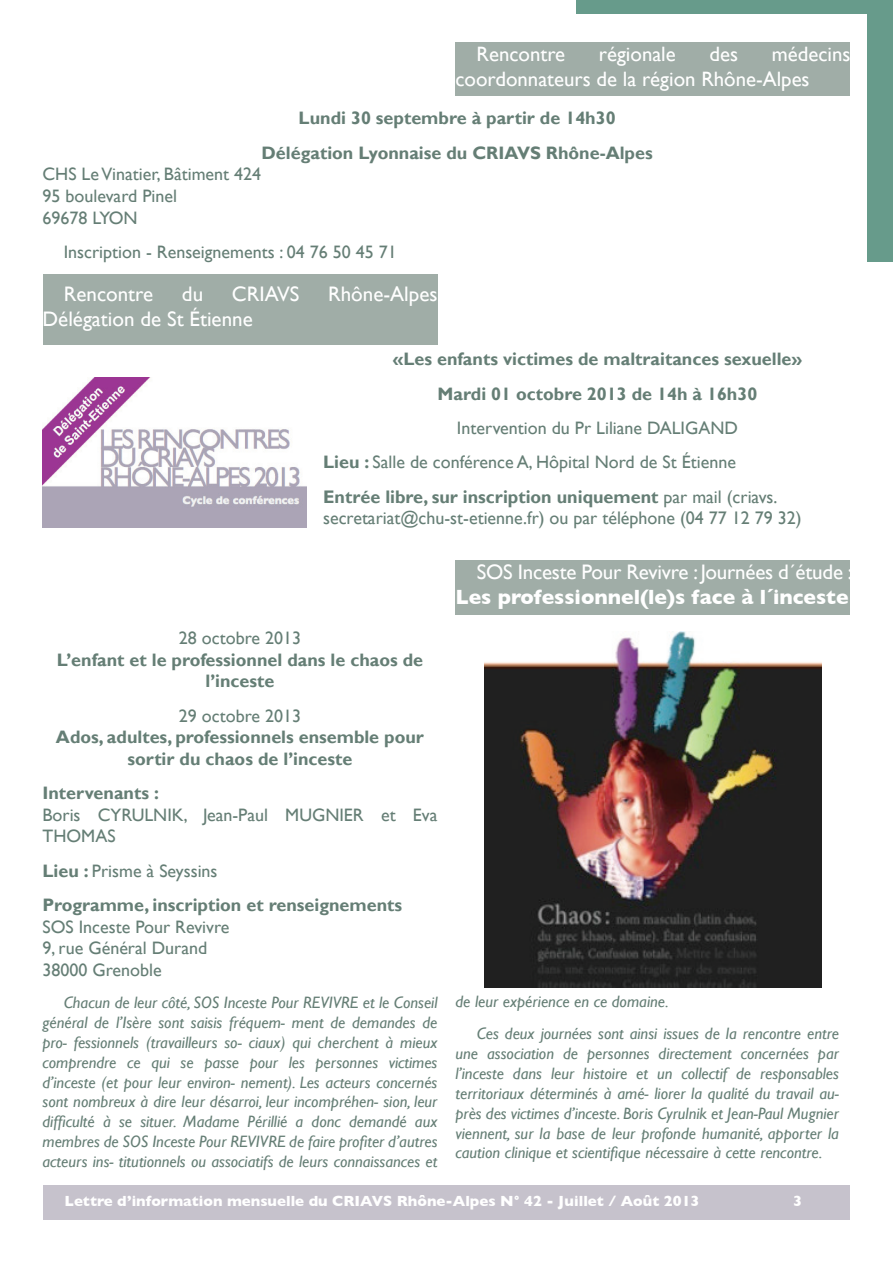
<style>
.page{position:relative;width:893px;height:1263px;background:#fff}
.page>*{position:absolute;margin:0;border:0;box-sizing:border-box;transform-origin:0 0}
.t1{font:21px "Gill Sans";color:#fff}
.t2{font:700 21px "Gill Sans";color:#fff}
.t3{font:20.85px/24.9px "Gill Sans";color:#fff}
.t4{font:18.15px/21.6px "Gill Sans";color:#657e75}
.t5{font:700 18px/34.3px "Gill Sans";color:#657e75;text-align:center}
.t6{font:18px/21.6px "Gill Sans";color:#657e75}
.t7{font:italic 16.5px/19.8px "Gill Sans";color:#657e75;text-align:justify}
.t8{font:700 15px "Gill Sans";color:#fff}
.s1{font-weight:700}
.s2{font-weight:400}
</style>
<div class="page">
<div style="left:43px;top:1185px;width:807px;height:35px;background:#c6c2cc"></div>
<div style="left:576px;top:0;width:316px;height:14px;background:#679b8b"></div>
<div style="left:867px;top:0;width:26px;height:261px;background:#679b8b"></div>
<div style="left:455px;top:43px;width:395px;height:53px;background:#a0ada7"></div>
<div style="left:43px;top:274px;width:394px;height:70px;background:#a0ada7"></div>
<img style="left:43px;top:377px;width:264px;height:150px">
<img style="left:484px;top:631px;width:338px;height:356px">
<div style="left:455px;top:560px;width:395px;height:55px;background:#a0ada7"></div>
<p class="t3" style="left:455px;top:42px;width:396px;text-indent:316px">médecins coordonnateurs de la région Rhône-Alpes</p>
<p class="t5" style="left:262px;top:102px;width:393px">Lundi 30 septembre à partir de 14h30<br>Délégation Lyonnaise du CRIAVS Rhône-Alpes</p>
<p class="t3" style="left:477px;top:42px;width:90px">Rencontre</p>
<p class="t3" style="left:599px;top:42px;width:78px">régionale</p>
<p class="t3" style="left:709px;top:42px;width:30px">des</p>
<p class="t6" style="left:43px;top:164px;width:220px">CHS Le Vinatier, Bâtiment 424<br>95 boulevard Pinel<br>69678 LYON</p>
<p class="t6" style="left:64px;top:241px;width:334px">Inscription - Renseignements : 04 76 50 45 71</p>
<p class="t1" style="left:64px;top:281px;width:91px">Rencontre</p>
<p class="t1" style="left:182px;top:281px;width:23px">du</p>
<p class="t1" style="left:232px;top:281px;width:69px">CRIAVS</p>
<p class="t1" style="left:328px;top:281px;width:111px">Rhône-Alpes</p>
<p class="t1" style="left:43px;top:307px;width:212px">Délégation de St Étienne</p>
<p class="t5" style="left:393px;top:343px;width:411px">«Les enfants victimes de maltraitances sexuelle»<br>Mardi 01 octobre 2013 de 14h à 16h30</p>
<p class="t6" style="left:323px;top:411px;width:416px;line-height:34.3px;text-align:right">Intervention du Pr Liliane DALIGAND<br><span class="s1">Lieu :</span> Salle de conférence A, Hôpital Nord de St Étienne</p>
<p class="t4" style="left:323px;top:486px;width:480px"><span class="s1">Entrée libre, sur inscription uniquement</span> par mail (criavs. secretariat@chu-st-etienne.fr) ou par téléphone (04 77 12 79 32)</p>
<p class="t1" style="left:477px;top:560px;width:377px">SOS Inceste Pour Revivre : Journées d´étude :</p>
<p class="t2" style="left:455px;top:585px;width:395px">Les professionnel(le)s face à l´inceste</p>
<p class="t6" style="left:179px;top:627px;width:124px">28 octobre 2013</p>
<p class="t5" style="left:57px;top:649px;width:368px;line-height:21.6px">L’enfant et le professionnel dans le chaos de l’inceste</p>
<p class="t6" style="left:179px;top:705px;width:124px">29 octobre 2013</p>
<p class="t5" style="left:56px;top:727px;width:369px;line-height:21.6px">Ados, adultes, professionnels ensemble pour sortir du chaos de l’inceste</p>
<p class="t5" style="left:42px;top:776px;width:118px">Intervenants :</p>
<p class="t6" style="left:42px;top:804px;width:396px">Boris CYRULNIK, Jean-Paul MUGNIER et Eva<br>THOMAS</p>
<p class="t5" style="left:42px;top:854px;width:361px;text-align:left">Lieu : <span class="s2">Prisme à Seyssins<br></span>Programme, inscription et renseignements</p>
<p class="t6" style="left:42px;top:916px;width:188px">SOS Inceste Pour Revivre<br>9, rue Général Durand<br>38000 Grenoble</p>
<p class="t7" style="left:43px;top:993px;width:396px;text-indent:21px">Chacun de leur côté, SOS Inceste Pour REVIVRE et le Conseil général de l’Isère sont saisis fréquem- ment de demandes de pro- fessionnels (travailleurs so- ciaux) qui cherchent à mieux comprendre ce qui se passe pour les personnes victimes d’inceste (et pour leur environ- nement). Les acteurs concernés sont nombreux à dire leur désarroi, leur incompréhen- sion, leur difficulté à se situer. Madame Périllié a donc demandé aux membres de SOS Inceste Pour REVIVRE de faire profiter d’autres acteurs ins- titutionnels ou associatifs de leurs connaissances et</p>
<p class="t7" style="left:477px;top:985px;width:364px;line-height:32.5px;text-indent:-21px">de leur expérience en ce domaine.<br>Ces deux journées sont ainsi issues de la rencontre entre</p>
<p class="t7" style="left:455px;top:1044px;width:385px">une association de personnes directement concernées par l’inceste dans leur histoire et un collectif de responsables territoriaux déterminés à amé- liorer la qualité du travail au&shy;près des victimes d’inceste. Boris Cyrulnik et Jean-Paul Mugnier viennent, sur la base de leur profonde humanité, apporter la caution clinique et scientifique nécessaire à cette rencontre.</p>
<p class="t8" style="left:65px;top:1192px;width:636px">Lettre d’information mensuelle du CRIAVS Rhône-Alpes N° 42 - Juillet / Août 2013</p>
<p class="t8" style="left:793px;top:1192px;width:10px">3</p>
</div>
